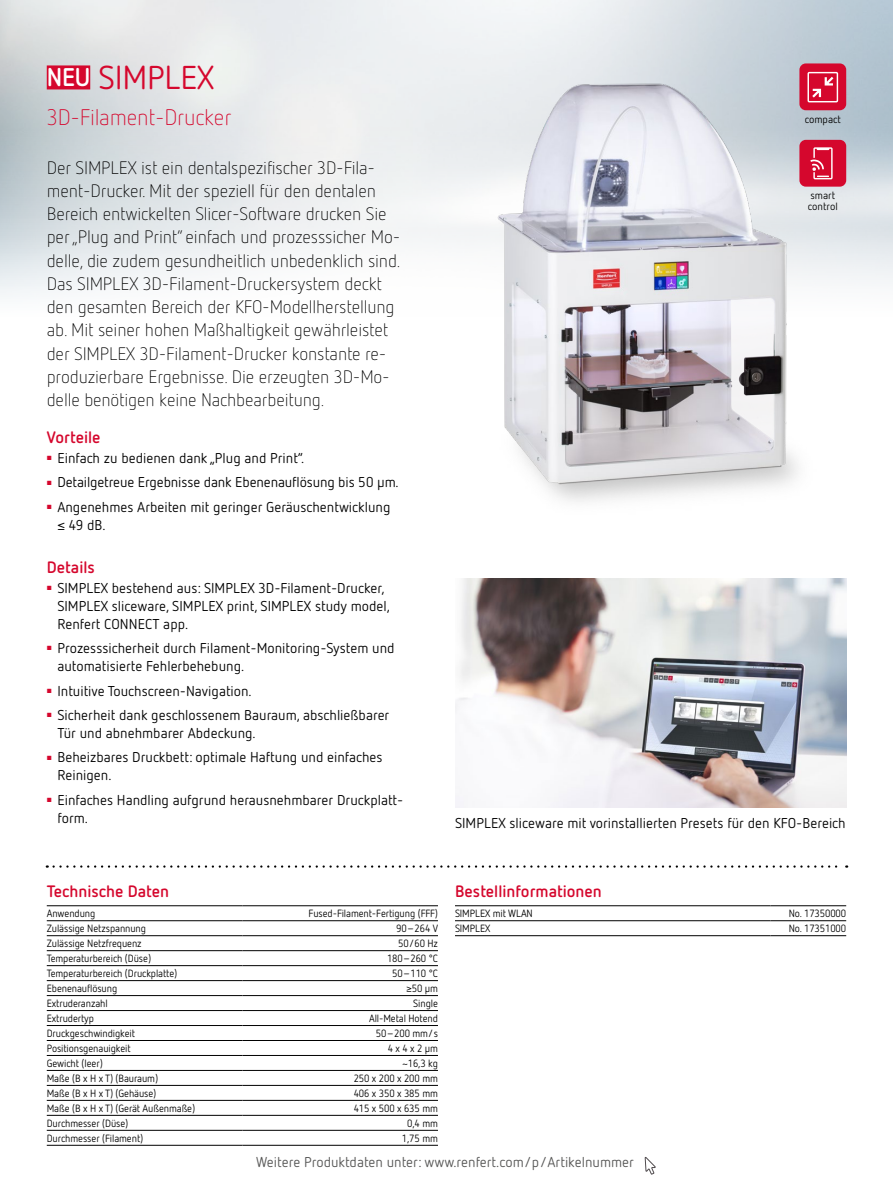
<style>
.page{position:relative;width:893px;height:1187px;background:#fff}
.page>*{position:absolute;margin:0;border:0;box-sizing:border-box;transform-origin:0 0}
.t1{font:33px "Netto Pro";letter-spacing:-.01em;color:#d5072d}
.t2{font:300 22.5px "Netto Pro";letter-spacing:-.01em;color:#d5072d}
.t3{font:300 18px/23.2px "Netto Pro";letter-spacing:-.01em;color:#000}
.t4{font:700 16.5px "Netto Pro";color:#d5072d}
.t5{font:14.25px/18px "Netto Pro";color:#000}
.t6{font:14.25px "Netto Pro";color:#565655}
.t7{font:10.5px "Netto Pro";letter-spacing:-.01em;color:#000;scale:.96 1}
.t8{font:10.5px/10.5px "Netto Pro";letter-spacing:-.01em;color:#000}
.s1{font-weight:700;font-size:25.5px;color:#fff}
</style>
<div class="page">
<img style="left:0;top:0;width:893px;height:297px">
<img style="left:455px;top:27px;width:370px;height:475px">
<div style="left:799px;top:63px;width:47px;height:47px;background:#d5072d;border-radius:6px"></div>
<div style="left:807px;top:72px;width:31px;height:30px;border:1px solid #fff"></div>
<svg style="left:812px;top:76px;width:22px;height:22px"></svg>
<div style="left:799px;top:140px;width:47px;height:47px;background:#d5072d;border-radius:6px"></div>
<svg style="left:810px;top:147px;width:23px;height:32px"></svg>
<img style="left:455px;top:578px;width:391px;height:230px">
<div style="left:47px;top:65px;width:43px;height:24px;background:#d5072d"></div>
<svg style="left:54px;top:865px;width:793px;height:2px"></svg>
<hr style="left:47px;top:905px;width:195px;height:1px;background:#000">
<hr style="left:242px;top:905px;width:196px;height:1px;background:#000">
<hr style="left:47px;top:920px;width:195px;height:1px;background:#000">
<hr style="left:242px;top:920px;width:196px;height:1px;background:#000">
<hr style="left:47px;top:935px;width:195px;height:1px;background:#000">
<hr style="left:242px;top:935px;width:196px;height:1px;background:#000">
<hr style="left:47px;top:950px;width:195px;height:1px;background:#000">
<hr style="left:242px;top:950px;width:196px;height:1px;background:#000">
<hr style="left:47px;top:965px;width:195px;height:1px;background:#000">
<hr style="left:242px;top:965px;width:196px;height:1px;background:#000">
<hr style="left:47px;top:980px;width:195px;height:1px;background:#000">
<hr style="left:242px;top:980px;width:196px;height:1px;background:#000">
<hr style="left:47px;top:995px;width:195px;height:1px;background:#000">
<hr style="left:242px;top:995px;width:196px;height:1px;background:#000">
<hr style="left:47px;top:1010px;width:195px;height:1px;background:#000">
<hr style="left:242px;top:1010px;width:196px;height:1px;background:#000">
<hr style="left:47px;top:1025px;width:195px;height:1px;background:#000">
<hr style="left:242px;top:1025px;width:196px;height:1px;background:#000">
<hr style="left:47px;top:1040px;width:195px;height:1px;background:#000">
<hr style="left:242px;top:1040px;width:196px;height:1px;background:#000">
<hr style="left:47px;top:1055px;width:195px;height:1px;background:#000">
<hr style="left:242px;top:1055px;width:196px;height:1px;background:#000">
<hr style="left:47px;top:1070px;width:195px;height:1px;background:#000">
<hr style="left:242px;top:1070px;width:196px;height:1px;background:#000">
<hr style="left:47px;top:1085px;width:195px;height:1px;background:#000">
<hr style="left:242px;top:1085px;width:196px;height:1px;background:#000">
<hr style="left:47px;top:1099px;width:195px;height:1px;background:#000">
<hr style="left:242px;top:1099px;width:196px;height:1px;background:#000">
<hr style="left:47px;top:1114px;width:195px;height:1px;background:#000">
<hr style="left:242px;top:1114px;width:196px;height:1px;background:#000">
<hr style="left:47px;top:1129px;width:195px;height:1px;background:#000">
<hr style="left:47px;top:1144px;width:195px;height:1px;background:#000">
<hr style="left:242px;top:1129px;width:196px;height:1px;background:#000">
<hr style="left:242px;top:1144px;width:196px;height:1px;background:#000">
<hr style="left:455px;top:905px;width:315px;height:1px;background:#000">
<hr style="left:770px;top:905px;width:76px;height:1px;background:#000">
<hr style="left:455px;top:920px;width:315px;height:1px;background:#000">
<hr style="left:770px;top:920px;width:76px;height:1px;background:#000">
<hr style="left:455px;top:935px;width:315px;height:1px;background:#000">
<hr style="left:770px;top:935px;width:76px;height:1px;background:#000">
<svg style="left:644px;top:1157px;width:12px;height:18px"></svg>
<h1 class="t1" style="left:47px;top:57px;width:169px"><span class="s1">NEU</span> SIMPLEX</h1>
<h2 class="t2" style="left:47px;top:103px;width:186px">3D-Filament-Drucker</h2>
<p class="t3" style="left:47px;top:155px;width:355px">Der SIMPLEX ist ein dentalspezifischer 3D-Fila&shy;ment-Drucker. Mit der speziell für den dentalen Bereich entwickelten Slicer-Software drucken Sie per „Plug and Print“ einfach und prozesssicher Mo&shy;delle, die zudem gesundheitlich unbedenklich sind.<br>Das SIMPLEX 3D-Filament-Druckersystem deckt den gesamten Bereich der KFO-Modellherstellung ab. Mit seiner hohen Maßhaltigkeit gewährleistet der SIMPLEX 3D-Filament-Drucker konstante re&shy;produzierbare Ergebnisse. Die erzeugten 3D-Mo&shy;delle benötigen keine Nachbearbeitung.</p>
<p class="t4" style="left:47px;top:426px;width:55px">Vorteile</p>
<p class="t5" style="left:47px;top:448px;width:259px"><sup>■</sup> Einfach zu bedienen dank „Plug and Print“.</p>
<p class="t5" style="left:47px;top:472px;width:354px"><sup>■</sup> Detailgetreue Ergebnisse dank Ebenenauflösung bis 50 µm.</p>
<p class="t5" style="left:57px;top:497px;width:335px;text-indent:-11px"><sup>■</sup> Angenehmes Arbeiten mit geringer Geräuschentwicklung ≤ 49 dB.</p>
<p class="t4" style="left:47px;top:555px;width:50px">Details</p>
<p class="t5" style="left:57px;top:578px;width:334px;text-indent:-11px"><sup>■</sup> SIMPLEX bestehend aus: SIMPLEX 3D-Filament-Drucker,<br>SIMPLEX sliceware, SIMPLEX print, SIMPLEX study model,<br>Renfert CONNECT app.</p>
<p class="t5" style="left:57px;top:638px;width:339px;text-indent:-11px"><sup>■</sup> Prozesssicherheit durch Filament-Monitoring-System und automatisierte Fehlerbehebung.</p>
<p class="t5" style="left:47px;top:681px;width:207px"><sup>■</sup> Intuitive Touchscreen-Navigation.</p>
<p class="t5" style="left:57px;top:705px;width:334px;text-indent:-11px"><sup>■</sup> Sicherheit dank geschlossenem Bauraum, abschließbarer<br>Tür und abnehmbarer Abdeckung.</p>
<p class="t5" style="left:57px;top:747px;width:327px;text-indent:-11px"><sup>■</sup> Beheizbares Druckbett: optimale Haftung und einfaches<br>Reinigen.</p>
<p class="t5" style="left:57px;top:790px;width:347px;text-indent:-11px"><sup>■</sup> Einfaches Handling aufgrund herausnehmbarer Druckplatt&shy;form.</p>
<p class="t8" style="left:805px;top:113px;width:38px">compact</p>
<p class="t8" style="left:808px;top:190px;width:31px">smart control</p>
<p class="t5" style="left:455px;top:813px;width:392px">SIMPLEX sliceware mit vorinstallierten Presets für den KFO-Bereich</p>
<p class="t4" style="left:47px;top:880px;width:124px">Technische Daten</p>
<p class="t7" style="left:47px;top:906px;width:52px">Anwendung</p>
<p class="t7" style="left:309px;top:906px;width:136px">Fused-Filament-Fertigung (FFF)</p>
<p class="t7" style="left:47px;top:921px;width:105px">Zulässige Netzspannung</p>
<p class="t7" style="left:396px;top:921px;width:45px">90–264 V</p>
<p class="t7" style="left:47px;top:936px;width:100px">Zulässige Netzfrequenz</p>
<p class="t7" style="left:398px;top:936px;width:43px">50/60 Hz</p>
<p class="t7" style="left:47px;top:951px;width:110px">Temperaturbereich (Düse)</p>
<p class="t7" style="left:387px;top:951px;width:55px">180–260 °C</p>
<p class="t7" style="left:47px;top:966px;width:137px">Temperaturbereich (Druckplatte)</p>
<p class="t7" style="left:392px;top:966px;width:49px">50–110 °C</p>
<p class="t7" style="left:47px;top:981px;width:75px">Ebenenauflösung</p>
<p class="t7" style="left:407px;top:981px;width:34px">≥50 μm</p>
<p class="t7" style="left:47px;top:996px;width:65px">Extruderanzahl</p>
<p class="t7" style="left:413px;top:996px;width:27px">Single</p>
<p class="t7" style="left:47px;top:1011px;width:51px">Extrudertyp</p>
<p class="t7" style="left:369px;top:1011px;width:73px">All-Metal Hotend</p>
<p class="t7" style="left:47px;top:1026px;width:93px">Druckgeschwindigkeit</p>
<p class="t7" style="left:376px;top:1026px;width:66px">50–200 mm/s</p>
<p class="t7" style="left:47px;top:1041px;width:89px">Positionsgenauigkeit</p>
<p class="t7" style="left:388px;top:1041px;width:54px">4 x 4 x 2 μm</p>
<p class="t7" style="left:47px;top:1056px;width:60px">Gewicht (leer)</p>
<p class="t7" style="left:402px;top:1056px;width:38px">~16,3 kg</p>
<p class="t7" style="left:47px;top:1071px;width:117px">Maße (B x H x T) (Bauraum)</p>
<p class="t7" style="left:354px;top:1071px;width:89px">250 x 200 x 200 mm</p>
<p class="t7" style="left:47px;top:1086px;width:116px">Maße (B x H x T) (Gehäuse)</p>
<p class="t7" style="left:354px;top:1086px;width:89px">406 x 350 x 385 mm</p>
<p class="t7" style="left:47px;top:1101px;width:156px">Maße (B x H x T) (Gerät Außenmaße)</p>
<p class="t7" style="left:354px;top:1101px;width:89px">415 x 500 x 635 mm</p>
<p class="t7" style="left:47px;top:1116px;width:87px">Durchmesser (Düse)</p>
<p class="t7" style="left:407px;top:1116px;width:34px">0,4 mm</p>
<p class="t7" style="left:47px;top:1131px;width:102px">Durchmesser (Filament)</p>
<p class="t7" style="left:402px;top:1131px;width:39px">1,75 mm</p>
<p class="t4" style="left:455px;top:880px;width:148px">Bestellinformationen</p>
<p class="t7" style="left:455px;top:906px;width:83px">SIMPLEX mit WLAN</p>
<p class="t7" style="left:789px;top:906px;width:61px">No. 17350000</p>
<p class="t7" style="left:455px;top:921px;width:38px">SIMPLEX</p>
<p class="t7" style="left:789px;top:921px;width:61px">No. 17351000</p>
<p class="t6" style="left:256px;top:1152px;width:380px">Weitere Produktdaten unter: www.renfert.com/p/Artikelnummer</p>
</div>
